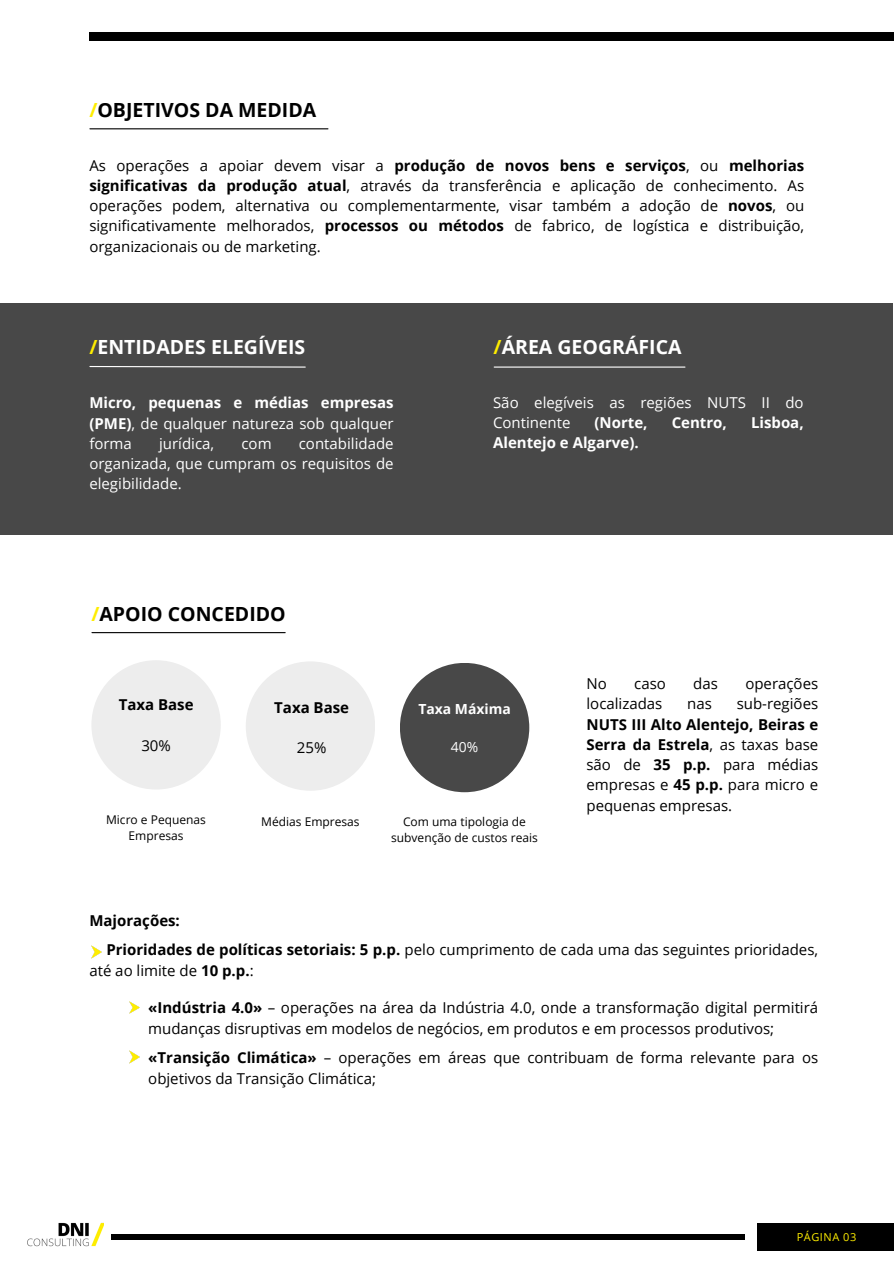
<style>
.page{position:relative;width:894px;height:1264px;background:#fff}
.page>*{position:absolute;margin:0;border:0;box-sizing:border-box;transform-origin:0 0}
.t1{font:700 19.5px "Open Sans";color:#fff}
.t2{font:700 19.5px "Open Sans";color:#000}
.t3{font:15px/20.2px "Open Sans";color:#000}
.t4{font:15px/20.2px "Open Sans";color:#fff;text-align:justify}
.t5{font:700 15px "Open Sans";color:#fff}
.t6{font:700 15px "Open Sans";color:#000}
.t7{font:700 13.95px "Open Sans";color:#fff}
.t8{font:13.95px "Open Sans";color:#fff}
.t9{font:12px/16px "Open Sans";color:#000;text-align:center}
.t10{font:10.95px "Open Sans";letter-spacing:.05em;color:#feed00}
.s1{color:#feed00}
.s2{font-weight:700}
</style>
<div class="page">
<div style="left:0;top:304px;width:893px;height:231px;background:#484848"></div>
<hr style="left:494px;top:366px;width:190px;height:1px;background:#fff">
<hr style="left:92px;top:632px;width:193px;height:1px;background:#000">
<svg style="left:89px;top:366px;width:217px;height:2px"></svg>
<hr style="left:90px;top:128px;width:238px;height:1px;background:#000">
<div style="left:246px;top:661px;width:129px;height:129px;background:#ededed;border-radius:50%"></div>
<div style="left:400px;top:663px;width:129px;height:129px;background:#484848;border-radius:50%"></div>
<div style="left:91px;top:660px;width:130px;height:129px;background:#ededed;border-radius:50%"></div>
<img style="left:129px;top:1001px;width:11px;height:13px">
<img style="left:129px;top:1050px;width:11px;height:14px">
<img style="left:91px;top:945px;width:11px;height:14px">
<div style="left:89px;top:33px;width:804px;height:8px;background:#000"></div>
<div style="left:756px;top:1223px;width:137px;height:27px;background:#000"></div>
<div style="left:111px;top:1234px;width:633px;height:5px;background:#000"></div>
<img style="left:27px;top:1222px;width:76px;height:25px">
<h1 class="t2" style="left:89px;top:96px;width:228px"><span class="s1">/</span>OBJETIVOS DA MEDIDA</h1>
<h3 class="t3" style="left:89px;top:155px;width:716px;text-align:justify">As operações a apoiar devem visar a <span class="s2">produção de novos bens e serviços</span>, ou <span class="s2">melhorias significativas da produção atual</span>, através da transferência e aplicação de conhecimento. As operações podem, alternativa ou complementarmente, visar também a adoção de <span class="s2">novos</span>, ou significativamente melhorados, <span class="s2">processos ou métodos</span> de fabrico, de logística e distribuição, organizacionais ou de marketing.</h3>
<h3 class="t1" style="left:89px;top:333px;width:217px"><span class="s1">/</span>ENTIDADES ELEGÍVEIS</h3>
<h1 class="t4" style="left:89px;top:392px;width:306px"><span class="s2">Micro, pequenas e médias empresas (PME)</span>, de qualquer natureza sob qualquer forma</h1>
<h1 class="t4" style="left:159px;top:433px;width:57px">jurídica,</h1>
<h1 class="t4" style="left:241px;top:433px;width:32px">com</h1>
<h1 class="t4" style="left:89px;top:433px;width:306px;text-indent:209px">contabilidade organizada, que cumpram os requisitos de elegibilidade.</h1>
<p class="t2" style="left:91px;top:599px;width:196px"><span class="s1">/</span>APOIO CONCEDIDO</p>
<h1 class="t1" style="left:493px;top:333px;width:189px"><span class="s1">/</span>ÁREA GEOGRÁFICA</h1>
<h3 class="t4" style="left:493px;top:391px;width:312px">São elegíveis as regiões NUTS II do<br>Continente</h3>
<h3 class="t5" style="left:594px;top:412px;width:55px">(Norte,</h3>
<h3 class="t5" style="left:671px;top:412px;width:57px">Centro,</h3>
<h3 class="t5" style="left:750px;top:412px;width:54px">Lisboa,</h3>
<h3 class="t5" style="left:493px;top:432px;width:147px">Alentejo e Algarve).</h3>
<h2 class="t6" style="left:119px;top:694px;width:76px">Taxa Base</h2>
<h3 class="t3" style="left:141px;top:734px;width:31px">30%</h3>
<h2 class="t6" style="left:274px;top:697px;width:76px">Taxa Base</h2>
<h3 class="t3" style="left:297px;top:737px;width:31px">25%</h3>
<p class="t9" style="left:106px;top:811px;width:101px">Micro e Pequenas<br>Empresas</p>
<p class="t9" style="left:261px;top:813px;width:100px">Médias Empresas</p>
<h2 class="t7" style="left:418px;top:699px;width:94px">Taxa Máxima</h2>
<h3 class="t8" style="left:451px;top:736px;width:29px">40%</h3>
<h3 class="t9" style="left:391px;top:813px;width:148px">Com uma tipologia de subvenção de custos reais</h3>
<h1 class="t3" style="left:586px;top:673px;width:22px">No</h1>
<h1 class="t3" style="left:634px;top:673px;width:33px">caso</h1>
<h1 class="t3" style="left:693px;top:673px;width:26px">das</h1>
<h1 class="t3" style="left:745px;top:673px;width:74px">operações</h1>
<h1 class="t3" style="left:586px;top:693px;width:77px">localizadas</h1>
<h1 class="t3" style="left:687px;top:693px;width:26px">nas</h1>
<h1 class="t3" style="left:586px;top:693px;width:233px;text-align:justify;text-indent:150px">sub-regiões <span class="s2">NUTS III Alto Alentejo, Beiras e Serra da Estrela</span>, as taxas base são de <span class="s2">35 p.p.</span> para médias empresas e <span class="s2">45 p.p.</span> para micro e pequenas empresas.</h1>
<p class="t6" style="left:89px;top:910px;width:92px">Majorações:</p>
<h3 class="t3" style="left:89px;top:939px;width:730px;line-height:21px;text-indent:17px"><span class="s2">Prioridades de políticas setoriais: 5 p.p.</span> pelo cumprimento de cada uma das seguintes prioridades, até ao limite de <span class="s2">10 p.p.</span>:</h3>
<h2 class="t3" style="left:148px;top:996px;width:671px;line-height:21px"><span class="s2">«Indústria 4.0»</span> – operações na área da Indústria 4.0, onde a transformação digital permitirá mudanças disruptivas em modelos de negócios, em produtos e em processos produtivos;</h2>
<h3 class="t3" style="left:148px;top:1046px;width:671px;line-height:21px"><span class="s2">«Transição Climática»</span> – operações em áreas que contribuam de forma relevante para os objetivos da Transição Climática;</h3>
<h3 class="t10" style="left:796px;top:1228px;width:61px">PÁGINA 03</h3>
</div>
